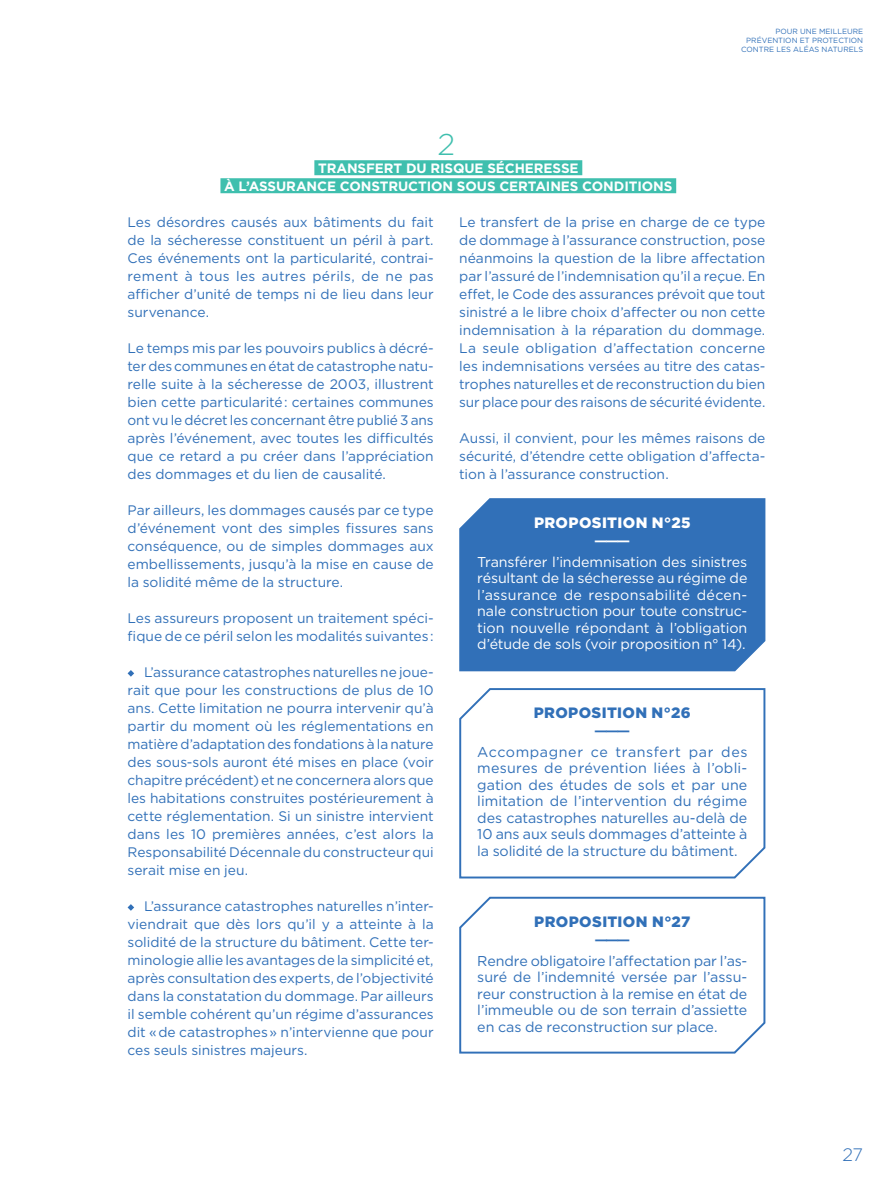
<style>
.page{position:relative;width:893px;height:1191px;background:#fff}
.page>*{position:absolute;margin:0;border:0;box-sizing:border-box;transform-origin:0 0}
.t1{font:300 30px "Gotham";color:#3fbfae}
.t2{font:300 18px "Gotham";color:#3170b8}
.t3{font:900 15px "Gotham";color:#3170b8}
.t4{font:900 15px "Gotham";color:#fff}
.t5{font:500 15px "Gotham";color:#3170b8}
.t6{font:500 15px "Gotham";color:#fff}
.t7{font:14.25px/16.5px "Gotham";letter-spacing:.005em;color:#3170b8;text-align:justify}
.t8{font:14.25px/16.5px "Gotham";letter-spacing:-.005em;color:#fff;text-align:justify}
.t9{font:13.8px/18px "Gotham";color:#3170b8;text-align:justify}
.t10{font:700 13.5px "Gotham";letter-spacing:-.005em;color:#fff}
.t11{font:7.5px/9px "Gotham";color:#3170b8;text-align:right}
</style>
<div class="page">
<div style="left:314px;top:160px;width:268px;height:15px;background:#3fbfae"></div>
<div style="left:220px;top:178px;width:456px;height:15px;background:#3fbfae"></div>
<svg style="left:128px;top:670px;width:6px;height:6px"></svg>
<svg style="left:128px;top:904px;width:6px;height:6px"></svg>
<div style="left:459px;top:498px;width:307px;height:174px;background:#3170b8"></div>
<svg style="left:459px;top:688px;width:307px;height:191px"></svg>
<svg style="left:459px;top:896px;width:307px;height:158px"></svg>
<h1 class="t1" style="left:438px;top:125px;width:19px">2</h1>
<p class="t10" style="left:318px;top:159px;width:262px">TRANSFERT DU RISQUE SÉCHERESSE</p>
<p class="t11" style="left:741px;top:27px;width:124px">pour une meilleure prévention et protection contre les aléas naturels</p>
<p class="t10" style="left:224px;top:177px;width:35px">À L’ASS</p>
<p class="t10" style="left:276px;top:177px;width:396px">URANCE CONSTRUCTION SOUS CERTAI NES CONDITIONS</p>
<p class="t9" style="left:128px;top:213px;width:308px">Les désordres causés aux bâtiments du fait de la sécheresse constituent un péril à part.<br>Ces événements ont la particularité, contrai&shy;rement à tous les autres périls, de ne pas afficher d’unité de temps ni de lieu dans leur survenance.</p>
<p class="t9" style="left:128px;top:339px;width:308px">Le temps mis par les pouvoirs publics à décré&shy;ter des communes en état de catastrophe natu&shy;relle suite à la sécheresse de 2003, illustrent bien cette particularité : certaines communes ont vu le décret les concernant être publié 3 ans après l’événement, avec toutes les difficultés que ce retard a pu créer dans l’appréciation des dommages et du lien de causalité.</p>
<p class="t9" style="left:128px;top:501px;width:308px">Par ailleurs, les dommages causés par ce type d’événement vont des simples fissures sans conséquence, ou de simples dommages aux embellissements, jusqu’à la mise en cause de la solidité même de la structure.</p>
<p class="t9" style="left:128px;top:609px;width:308px">Les assureurs proposent un traitement spéci&shy;fique de ce péril selon les modalités suivantes :</p>
<p class="t9" style="left:128px;top:663px;width:308px;text-indent:17px">L’assurance catastrophes naturelles ne joue&shy;rait que pour les constructions de plus de 10 ans. Cette limitation ne pourra intervenir qu’à partir du moment où les réglementations en matière d’adaptation des fondations à la nature des sous-sols auront été mises en place (voir chapitre précédent) et ne concernera alors que les habitations construites postérieurement à cette réglementation. Si un sinistre intervient dans les 10 premières années, c’est alors la Responsabilité Décennale du constructeur qui serait mise en jeu.</p>
<p class="t9" style="left:128px;top:897px;width:308px;text-indent:17px">L’assurance catastrophes naturelles n’inter&shy;viendrait que dès lors qu’il y a atteinte à la solidité de la structure du bâtiment. Cette ter&shy;minologie allie les avantages de la simplicité et, après consultation des experts, de l’objectivité dans la constatation du dommage. Par ailleurs il semble cohérent qu’un régime d’assurances dit « de catastrophes » n’intervienne que pour ces seuls sinistres majeurs.</p>
<p class="t9" style="left:459px;top:213px;width:308px">Le transfert de la prise en charge de ce type de dommage à l’assurance construction, pose néanmoins la question de la libre affectation par l’assuré de l’indemnisation qu’il a reçue. En effet, le Code des assurances prévoit que tout sinistré a le libre choix d’affecter ou non cette indemnisation à la réparation du dommage.<br>La seule obligation d’affectation concerne les indemnisations versées au titre des catas&shy;trophes naturelles et de reconstruction du bien sur place pour des raisons de sécurité évidente.</p>
<p class="t9" style="left:459px;top:429px;width:308px">Aussi, il convient, pour les mêmes raisons de sécurité, d’étendre cette obligation d’affecta&shy;tion à l’assurance construction.</p>
<p class="t4" style="left:534px;top:512px;width:22px">PROPOSITION</p>
<p class="t4" style="left:652px;top:512px;width:40px">N°25</p>
<p class="t6" style="left:594px;top:531px;width:38px">———</p>
<p class="t8" style="left:477px;top:553px;width:272px">Transférer l’indemnisation des sinistres résultant de la sécheresse au régime de l’assurance de responsabilité décen&shy;nale construction pour toute construc&shy;tion nouvelle répondant à l’obligation d’étude de sols (voir proposition n° 14).</p>
<p class="t3" style="left:534px;top:702px;width:22px">PROPOSITION</p>
<p class="t3" style="left:652px;top:702px;width:41px">N°26</p>
<p class="t5" style="left:594px;top:721px;width:38px">———</p>
<p class="t7" style="left:477px;top:743px;width:272px">Accompagner ce transfert par des mesures de prévention liées à l’obli&shy;gation des études de sols et par une limitation de l’intervention du régime des catastrophes naturelles au-delà de 10 ans aux seuls dommages d’atteinte à la solidité de la structure du bâtiment.</p>
<p class="t3" style="left:534px;top:911px;width:22px">PROPOSITION</p>
<p class="t3" style="left:652px;top:911px;width:40px">N°27</p>
<p class="t5" style="left:594px;top:929px;width:38px">———</p>
<p class="t7" style="left:477px;top:952px;width:272px">Rendre obligatoire l’affectation par l’as&shy;suré de l’indemnité versée par l’assu&shy;reur construction à la remise en état de l’immeuble ou de son terrain d’assiette en cas de reconstruction sur place.</p>
<h2 class="t2" style="left:842px;top:1143px;width:22px">27</h2>
</div>
